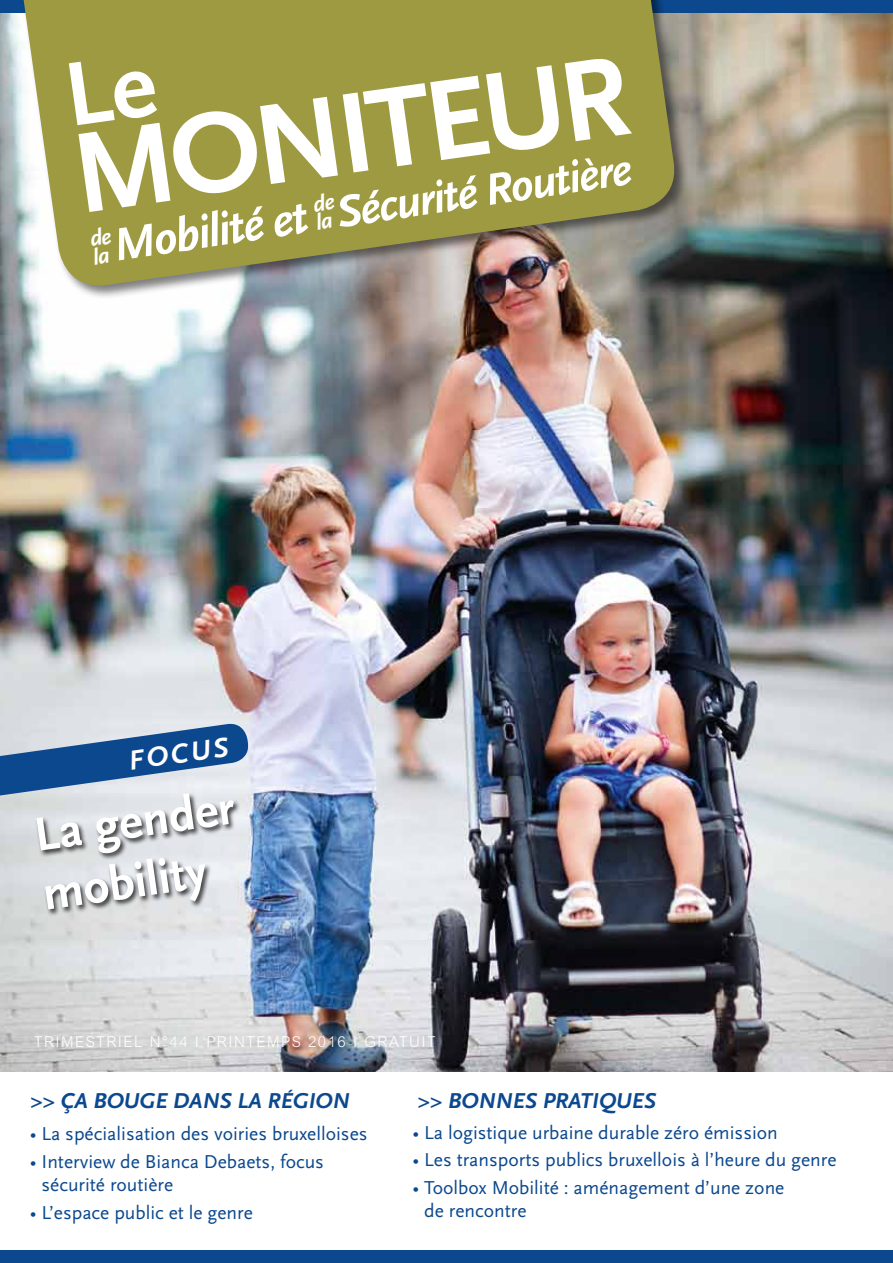
<style>
.page{position:relative;width:893px;height:1263px;background:#fff}
.page>*{position:absolute;margin:0;border:0;box-sizing:border-box;transform-origin:0 0}
.t1{font:700 119.25px "Scala Sans";color:#fff}
.t2{font:700 49.5px/59.4px "Scala Sans";color:#fff}
.t3{font:italic 700 48px "Scala Sans";color:#fff}
.t4{font:italic 700 46.5px "Scala Sans";color:#fff}
.t5{font:italic 700 28.5px "Scala Sans";color:#fff}
.t6{font:italic 700 23.1px/18.6px "Scala Sans";color:#fff}
.t7{font:italic 700 22.5px "Scala Sans";color:#0b488e}
.t8{font:19.5px/23.4px "Scala Sans";color:#0b488e}
.t9{font:300 15px "Arial";letter-spacing:.1em;color:#fff}
</style>
<div class="page">
<img style="left:0;top:13px;width:893px;height:1059px">
<div style="left:0;top:1250px;width:893px;height:13px;background:#0b488e"></div>
<div style="left:0;top:0;width:893px;height:13px;background:#0b488e"></div>
<div style="left:35px;top:792px;width:206px;height:125px;background:#000;opacity:.75"></div>
<svg style="left:0;top:722px;width:250px;height:92px"></svg>
<div style="left:21px;top:0;width:667px;height:300px;background:#000;opacity:.5"></div>
<svg style="left:17px;top:0;width:663px;height:291px;fill:#9e9a41"></svg>
<div style="left:69px;top:58px;width:89px;height:67px;background:#9e9a41"></div>
<h1 class="t1" style="left:63px;top:109px;width:563px;rotate:-8deg">moniteur</h1>
<h3 class="t4" style="left:333px;top:189px;width:299px;rotate:-9deg">SÉCURITÉ ROUTIÈRE</h3>
<p class="t6" style="left:312px;top:196px;width:23px;rotate:-9deg">DE<br>LA</p>
<h3 class="t3" style="left:110px;top:219px;width:198px;rotate:-8deg">MOBILITÉ ET</h3>
<p class="t6" style="left:89px;top:230px;width:23px;rotate:-9deg">DE<br>LA</p>
<h3 class="t5" style="left:127px;top:745px;width:102px;rotate:-8deg">FOCUS</h3>
<h2 class="t2" style="left:30px;top:807px;width:216px;rotate:-8deg">La gender mobility</h2>
<p class="t9" style="left:34px;top:1033px;width:402px">TRIMESTRIEL N°44 I PRINTEMPS 2016 I GRATUIT</p>
<p class="t7" style="left:30px;top:1089px;width:80px">&gt;&gt; ÇA BOU</p>
<p class="t7" style="left:140px;top:1089px;width:66px">GE DANS</p>
<p class="t7" style="left:237px;top:1089px;width:86px">LA RÉGION</p>
<p class="t8" style="left:30px;top:1122px;width:339px">• La spécialisation des voiries bruxelloises</p>
<p class="t8" style="left:42px;top:1150px;width:284px;text-indent:-12px">• Interview de Bianca Debaets, focus sécurité routière</p>
<p class="t8" style="left:30px;top:1201px;width:225px">• L’espace public et le genre</p>
<p class="t7" style="left:418px;top:1088px;width:240px">&gt;&gt; BONNES PRATIQUES</p>
<p class="t8" style="left:413px;top:1121px;width:367px">• La logistique urbaine durable zéro émission</p>
<p class="t8" style="left:413px;top:1148px;width:425px">• Les transports publics bruxellois à l’heure du genre</p>
<p class="t8" style="left:424px;top:1176px;width:362px;text-indent:-12px">• Toolbox Mobilité : aménagement d’une zone de rencontre</p>
</div>
